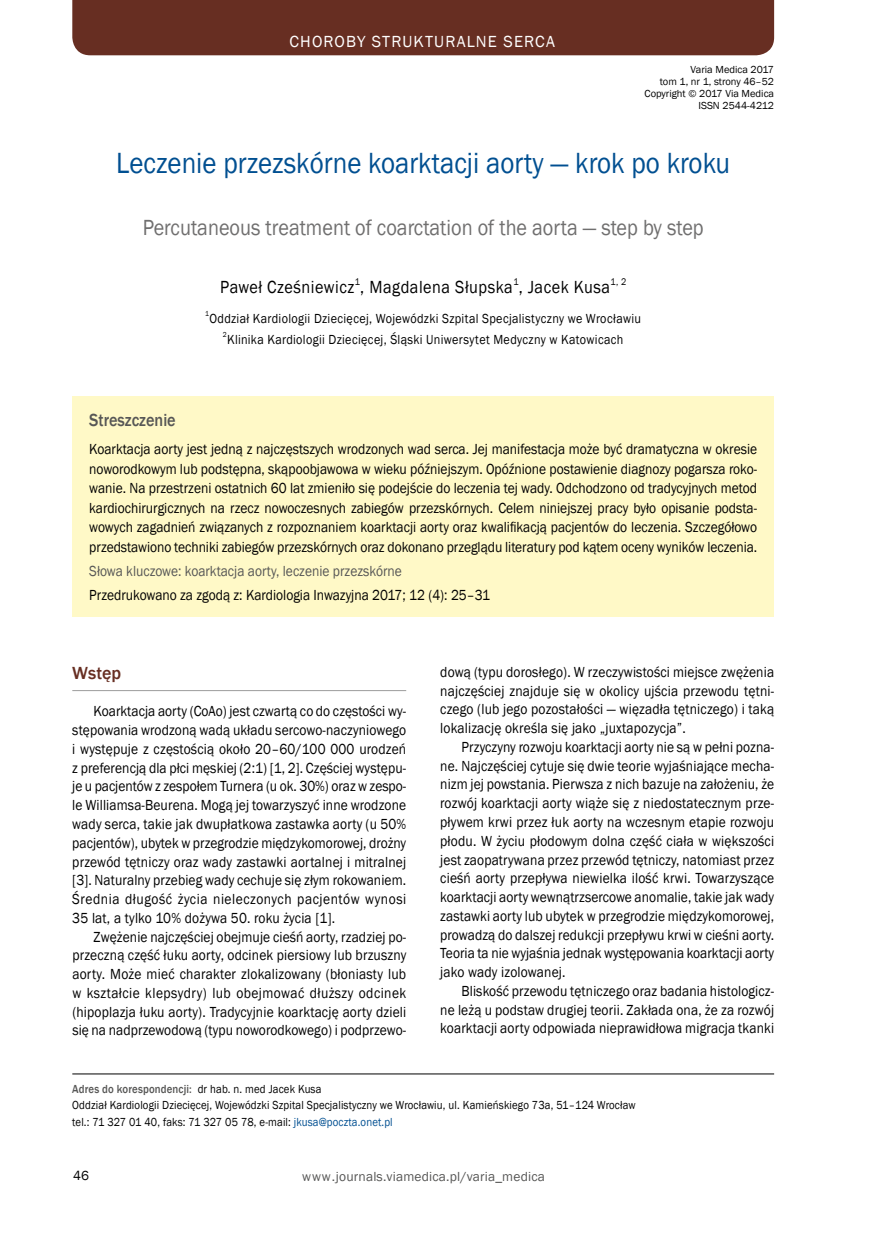
<style>
.page{position:relative;width:872px;height:1234px;background:#fff}
.page>*{position:absolute;margin:0;border:0;box-sizing:border-box;transform-origin:0 0}
.t1{font:30px "Franklin Gothic";color:#004f91;scale:.9 1}
.t2{font:22.5px "Franklin Gothic";color:#706f6f;scale:.9 1}
.t3{font:18px "Franklin Gothic";letter-spacing:.03em;color:#000;scale:.9 1}
.t4{font:500 18px "Franklin Gothic";color:#575756;scale:.9 1}
.t5{font:500 18px "Franklin Gothic";color:#672e22}
.t6{font:16.5px "Franklin Gothic";letter-spacing:.07em;color:#fff}
.t7{font:15px/18.8px "Franklin Gothic";letter-spacing:.005em;color:#000;text-align:justify;scale:.9 1}
.t8{font:15px "Franklin Gothic";color:#575756;scale:.9 1}
.t9{font:13.5px/21px "Franklin Gothic";letter-spacing:.025em;color:#000;text-align:center;scale:.9 1}
.t10{font:13.5px "Franklin Gothic";letter-spacing:.01em;color:#575756}
.t11{font:13.5px "Franklin Gothic";letter-spacing:.025em;color:#000}
.t12{font:12px/16.5px "Franklin Gothic";letter-spacing:.01em;color:#000;scale:.9 1}
.t13{font:10.5px/12px "Franklin Gothic";color:#000;text-align:right}
.s1{font-weight:500;color:#575756}
.s2{color:#004f91}
</style>
<div class="page">
<div style="left:72px;top:0;width:702px;height:55px;background:#672e22"></div>
<hr style="left:72px;top:1073px;width:702px;height:1px;background:#000">
<div style="left:72px;top:396px;width:702px;height:221px;background:#fff9c7"></div>
<hr style="left:72px;top:690px;width:334px;height:1px;background:#9d9d9c">
<p class="t6" style="left:289px;top:31px;width:267px">CHOROBY STRUKTURALNE SERCA</p>
<p class="t13" style="left:644px;top:64px;width:131px">Varia Medica 2017<br>tom 1, nr 1, strony 46–52<br>Copyright © 2017 Via Medica<br>ISSN 2544-4212</p>
<h1 class="t1" style="left:116px;top:145px;width:683px">Leczenie przezskórne koarktacji aorty — krok po kroku</h1>
<h2 class="t2" style="left:143px;top:213px;width:625px">Percutaneous treatment of coarctation of the aorta — step by step</h2>
<p class="t3" style="left:220px;top:276px;width:453px">Paweł Cześniewicz<sup>1</sup>, Magdalena Słupska<sup>1</sup>, Jacek Kusa<sup>1,</sup> <sup>2</sup></p>
<p class="t9" style="left:205px;top:308px;width:486px"><sup>1</sup>Oddział Kardiologii Dziecięcej, Wojewódzki Szpital Specjalistyczny we Wrocławiu<br><sup>2</sup>Klinika Kardiologii Dziecięcej, Śląski Uniwersytet Medyczny w Katowicach</p>
<p class="t4" style="left:89px;top:409px;width:98px">Streszczenie</p>
<p class="t7" style="left:89px;top:439px;width:743px;line-height:19.5px">Koarktacja aorty jest jedną z najczęstszych wrodzonych wad serca. Jej manifestacja może być dramatyczna w okresie noworodkowym lub podstępna, skąpoobjawowa w wieku późniejszym. Opóźnione postawienie diagnozy pogarsza roko&shy;wanie. Na przestrzeni ostatnich 60 lat zmieniło się podejście do leczenia tej wady. Odchodzono od tradycyjnych metod kardiochirurgicznych na rzecz nowoczesnych zabiegów przezskórnych. Celem niniejszej pracy było opisanie podsta&shy;wowych zagadnień związanych z rozpoznaniem koarktacji aorty oraz kwalifikacją pacjentów do leczenia. Szczegółowo przedstawiono techniki zabiegów przezskórnych oraz dokonano przeglądu literatury pod kątem oceny wyników leczenia.</p>
<p class="t8" style="left:89px;top:562px;width:349px">Słowa kluczowe: koarktacja aorty, leczenie przezskórne</p>
<p class="t7" style="left:89px;top:586px;width:447px">Przedrukowano za zgodą z: Kardiologia Inwazyjna 2017; 12 (4): 25–31</p>
<p class="t5" style="left:72px;top:661px;width:50px">Wstęp</p>
<p class="t7" style="left:72px;top:702px;width:372px;text-indent:21px">Koarktacja aorty (CoAo) jest czwartą co do częstości wy&shy;stępowania wrodzoną wadą układu sercowo-naczyniowego i występuje z częstością około 20–60/100 000 urodzeń z preferencją dla płci męskiej (2:1) [1, 2]. Częściej występu&shy;je u pacjentów z zespołem Turnera (u ok. 30%) oraz w zespo&shy;le Williamsa-Beurena. Mogą jej towarzyszyć inne wrodzone wady serca, takie jak dwupłatkowa zastawka aorty (u 50% pacjentów), ubytek w przegrodzie międzykomorowej, drożny przewód tętniczy oraz wady zastawki aortalnej i mitralnej [3]. Naturalny przebieg wady cechuje się złym rokowaniem.<br>Średnia długość życia nieleczonych pacjentów wynosi 35 lat, a tylko 10% dożywa 50. roku życia [1].</p>
<p class="t7" style="left:72px;top:927px;width:372px;text-indent:21px">Zwężenie najczęściej obejmuje cieśń aorty, rzadziej po&shy;przeczną część łuku aorty, odcinek piersiowy lub brzuszny aorty. Może mieć charakter zlokalizowany (błoniasty lub w kształcie klepsydry) lub obejmować dłuższy odcinek (hipoplazja łuku aorty). Tradycyjnie koarktację aorty dzieli się na nadprzewodową (typu noworodkowego) i podprzewo-</p>
<p class="t7" style="left:440px;top:662px;width:372px">dową (typu dorosłego). W rzeczywistości miejsce zwężenia najczęściej znajduje się w okolicy ujścia przewodu tętni&shy;czego (lub jego pozostałości — więzadła tętniczego) i taką lokalizację określa się jako „juxtapozycja”.</p>
<p class="t7" style="left:440px;top:737px;width:372px;text-indent:21px">Przyczyny rozwoju koarktacji aorty nie są w pełni pozna&shy;ne. Najczęściej cytuje się dwie teorie wyjaśniające mecha&shy;nizm jej powstania. Pierwsza z nich bazuje na założeniu, że rozwój koarktacji aorty wiąże się z niedostatecznym prze&shy;pływem krwi przez łuk aorty na wczesnym etapie rozwoju płodu. W życiu płodowym dolna część ciała w większości jest zaopatrywana przez przewód tętniczy, natomiast przez cieśń aorty przepływa niewielka ilość krwi. Towarzyszące koarktacji aorty wewnątrzsercowe anomalie, takie jak wady zastawki aorty lub ubytek w przegrodzie międzykomorowej, prowadzą do dalszej redukcji przepływu krwi w cieśni aorty.<br>Teoria ta nie wyjaśnia jednak występowania koarktacji aorty jako wady izolowanej.</p>
<p class="t7" style="left:440px;top:981px;width:372px;text-indent:21px">Bliskość przewodu tętniczego oraz badania histologicz&shy;ne leżą u podstaw drugiej teorii. Zakłada ona, że za rozwój koarktacji aorty odpowiada nieprawidłowa migracja tkanki</p>
<p class="t12" style="left:72px;top:1080px;width:627px"><span class="s1">Adres do korespondencji:</span> dr hab. n. med Jacek Kusa<br>Oddział Kardiologii Dziecięcej, Wojewódzki Szpital Specjalistyczny we Wrocławiu, ul. Kamieńskiego 73a, 51–124 Wrocław tel.: 71 327 01 40, faks: 71 327 05 78, e-mail: <span class="s2">jkusa@poczta.onet.pl</span></p>
<p class="t11" style="left:73px;top:1166px;width:17px">46</p>
<p class="t10" style="left:302px;top:1167px;width:244px">www.journals.viamedica.pl/varia_medica</p>
</div>
